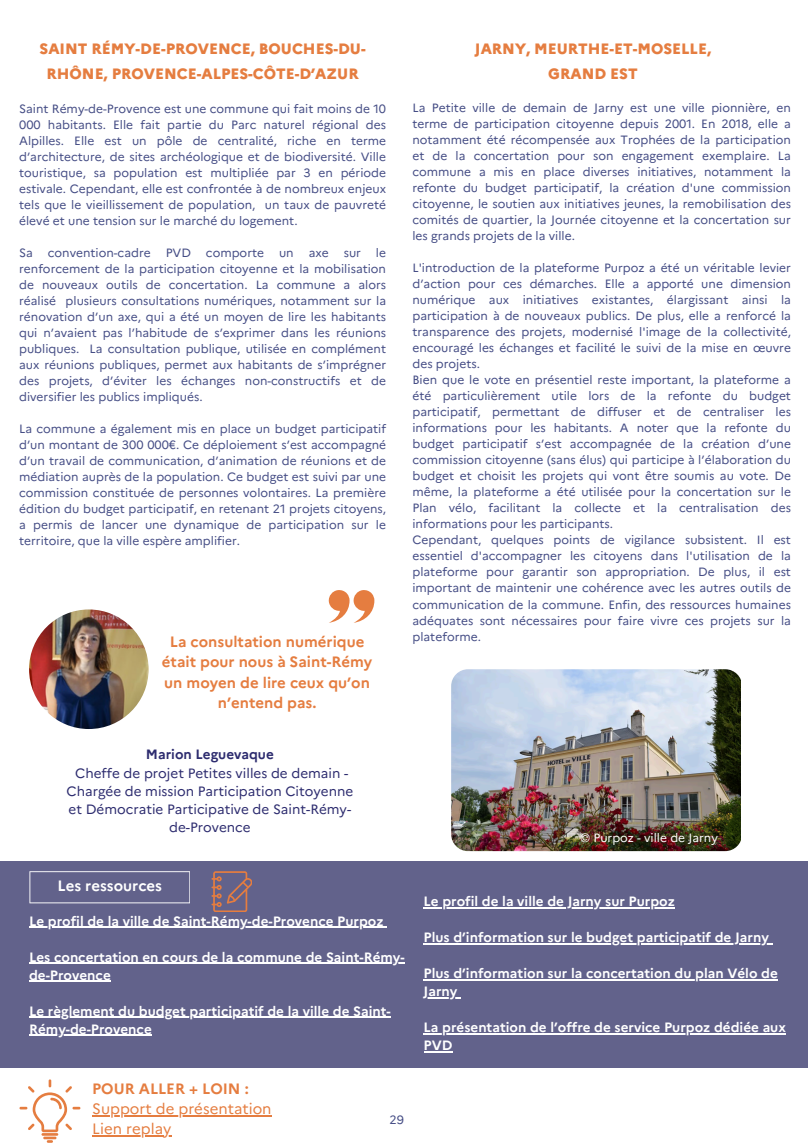
<style>
.page{position:relative;width:808px;height:1148px;background:#fff}
.page>*{position:absolute;margin:0;border:0;box-sizing:border-box;transform-origin:0 0}
.t1{font:800 15px/24.8px "Marianne";color:#e57d40;text-align:center}
.t2{font:700 15px/20.2px "Marianne";color:#e57d40;text-align:center}
.t3{font:15px/20.2px "Marianne";color:#e57d40}
.t4{font:700 15px "Marianne";color:#fff}
.t5{font:700 13.5px/18px "Marianne";color:#fff}
.t6{font:13.5px/18.3px "Marianne";color:#2d2c6f;text-align:center}
.t7{font:12px/16px "Marianne";color:#454d85;text-align:justify}
.t8{font:12px "Marianne";color:#fff}
.s1{font-weight:700}
</style>
<div class="page">
<div style="left:0;top:861px;width:808px;height:206px;background:#62628b"></div>
<svg style="left:29px;top:871px;width:161px;height:32px"></svg>
<svg style="left:211px;top:871px;width:41px;height:40px"></svg>
<svg style="left:19px;top:1079px;width:61px;height:63px"></svg>
<img style="left:451px;top:669px;width:290px;height:182px;border-radius:17px">
<img style="left:29px;top:609px;width:120px;height:120px;border-radius:50%">
<svg style="left:328px;top:590px;width:46px;height:32px"></svg>
<hr style="left:92px;top:1115px;width:180px;height:1px;background:#e57d40">
<hr style="left:100px;top:1135px;width:71px;height:1px;background:#e57d40">
<hr style="left:36px;top:926px;width:348px;height:1px;background:#fff">
<hr style="left:29px;top:962px;width:376px;height:1px;background:#fff">
<hr style="left:29px;top:980px;width:82px;height:1px;background:#fff">
<hr style="left:29px;top:1016px;width:362px;height:1px;background:#fff">
<hr style="left:29px;top:1034px;width:123px;height:1px;background:#fff">
<hr style="left:423px;top:907px;width:252px;height:1px;background:#fff">
<hr style="left:423px;top:943px;width:346px;height:1px;background:#fff">
<hr style="left:423px;top:979px;width:355px;height:1px;background:#fff">
<hr style="left:423px;top:997px;width:34px;height:1px;background:#fff">
<hr style="left:423px;top:1033px;width:363px;height:1px;background:#fff">
<svg style="left:424px;top:1051px;width:28px;height:1px"></svg>
<h2 class="t1" style="left:40px;top:36px;width:328px">SAINT RÉMY-DE-PROVENCE, BOUCHES-DU-<br>RHÔNE, PROVENCE-ALPES-CÔTE-D’AZUR</h2>
<h4 class="t1" style="left:475px;top:36px;width:238px">JARNY, MEURTHE-ET-MOSELLE,<br>GRAND EST</h4>
<p class="t7" style="left:19px;top:100px;width:368px">Saint Rémy-de-Provence est une commune qui fait moins de 10<br>000 habitants. Elle fait partie du Parc naturel régional des Alpilles. Elle est un pôle de centralité, riche en terme d’architecture, de sites archéologique et de biodiversité. Ville touristique, sa population est multipliée par 3 en période estivale. Cependant, elle est confrontée à de nombreux enjeux tels que le vieillissement de population, un taux de pauvreté élevé et une tension sur le marché du logement.</p>
<p class="t7" style="left:19px;top:244px;width:368px">Sa convention-cadre PVD comporte un axe sur le renforcement de la participation citoyenne et la mobilisation de nouveaux outils de concertation. La commune a alors réalisé plusieurs consultations numériques, notamment sur la rénovation d’un axe, qui a été un moyen de lire les habitants qui n’avaient pas l’habitude de s’exprimer dans les réunions publiques. La consultation publique, utilisée en complément aux réunions publiques, permet aux habitants de s’imprégner des projets, d’éviter les échanges non-constructifs et de diversifier les publics impliqués.</p>
<p class="t7" style="left:19px;top:420px;width:368px">La commune a également mis en place un budget participatif d’un montant de 300 000€. Ce déploiement s’est accompagné d’un travail de communication, d’animation de réunions et de médiation auprès de la population. Ce budget est suivi par une commission constituée de personnes volontaires. La première édition du budget participatif, en retenant 21 projets citoyens, a permis de lancer une dynamique de participation sur le territoire, que la ville espère amplifier.</p>
<p class="t2" style="left:162px;top:631px;width:212px">La consultation numérique était pour nous à Saint-Rémy un moyen de lire ceux qu’on n’entend pas.</p>
<h4 class="t7" style="left:412px;top:100px;width:380px">La Petite ville de demain de Jarny est une ville pionnière, en terme de participation citoyenne depuis 2001. En 2018, elle a notamment été récompensée aux Trophées de la participation et de la concertation pour son engagement exemplaire. La commune a mis en place diverses initiatives, notamment la refonte du budget participatif, la création d'une commission citoyenne, le soutien aux initiatives jeunes, la remobilisation des comités de quartier, la Journée citoyenne et la concertation sur les grands projets de la ville.</h4>
<h4 class="t7" style="left:412px;top:260px;width:380px">L'introduction de la plateforme Purpoz a été un véritable levier d’action pour ces démarches. Elle a apporté une dimension numérique aux initiatives existantes, élargissant ainsi la participation à de nouveaux publics. De plus, elle a renforcé la transparence des projets, modernisé l'image de la collectivité, encouragé les échanges et facilité le suivi de la mise en œuvre des projets.</h4>
<h4 class="t7" style="left:412px;top:372px;width:380px">Bien que le vote en présentiel reste important, la plateforme a été particulièrement utile lors de la refonte du budget participatif, permettant de diffuser et de centraliser les informations pour les habitants. A noter que la refonte du budget participatif s’est accompagnée de la création d’une commission citoyenne (sans élus) qui participe à l’élaboration du budget et choisit les projets qui vont être soumis au vote. De même, la plateforme a été utilisée pour la concertation sur le Plan vélo, facilitant la collecte et la centralisation des informations pour les participants.</h4>
<h4 class="t7" style="left:412px;top:532px;width:380px">Cependant, quelques points de vigilance subsistent. Il est essentiel d'accompagner les citoyens dans l'utilisation de la plateforme pour garantir son appropriation. De plus, il est important de maintenir une cohérence avec les autres outils de communication de la commune. Enfin, des ressources humaines adéquates sont nécessaires pour faire vivre ces projets sur la plateforme.</h4>
<h4 class="t6" style="left:67px;top:744px;width:288px"><span class="s1">Marion Leguevaque<br></span>Cheffe de projet Petites villes de demain -<br>Chargée de mission Participation Citoyenne et Démocratie Participative de Saint-Rémy&shy;de-Provence</h4>
<h1 class="t4" style="left:58px;top:874px;width:106px">Les ressources</h1>
<p class="t5" style="left:29px;top:910px;width:356px">Le profil de la ville de Saint-Rémy-de-Provence Purpoz</p>
<h2 class="t5" style="left:29px;top:946px;width:377px">Les concertation en cours de la commune de Saint-Rémy&shy;de-Provence</h2>
<h5 class="t5" style="left:29px;top:1000px;width:363px">Le règlement du budget participatif de la ville de Saint-</h5>
<p class="t5" style="left:29px;top:1018px;width:124px">Rémy-de-Provence</p>
<p class="t2" style="left:92px;top:1077px;width:158px">POUR ALLER + LOIN :</p>
<p class="t3" style="left:92px;top:1097px;width:181px">Support de présentation<br>Lien replay</p>
<p class="t7" style="left:390px;top:1111px;width:16px">29</p>
<h4 class="t8" style="left:580px;top:828px;width:139px">© Purpoz - ville de Jarny</h4>
<p class="t5" style="left:423px;top:891px;width:253px">Le profil de la ville de Jarny sur Purpoz</p>
<p class="t5" style="left:423px;top:927px;width:347px">Plus d’information sur le budget participatif de Jarny</p>
<p class="t5" style="left:423px;top:963px;width:356px">Plus d’information sur la concertation du plan Vélo de</p>
<p class="t5" style="left:423px;top:981px;width:35px">Jarny</p>
<p class="t5" style="left:423px;top:1017px;width:364px">La présentation de l’offre de service Purpoz dédiée aux<br>PVD</p>
</div>
